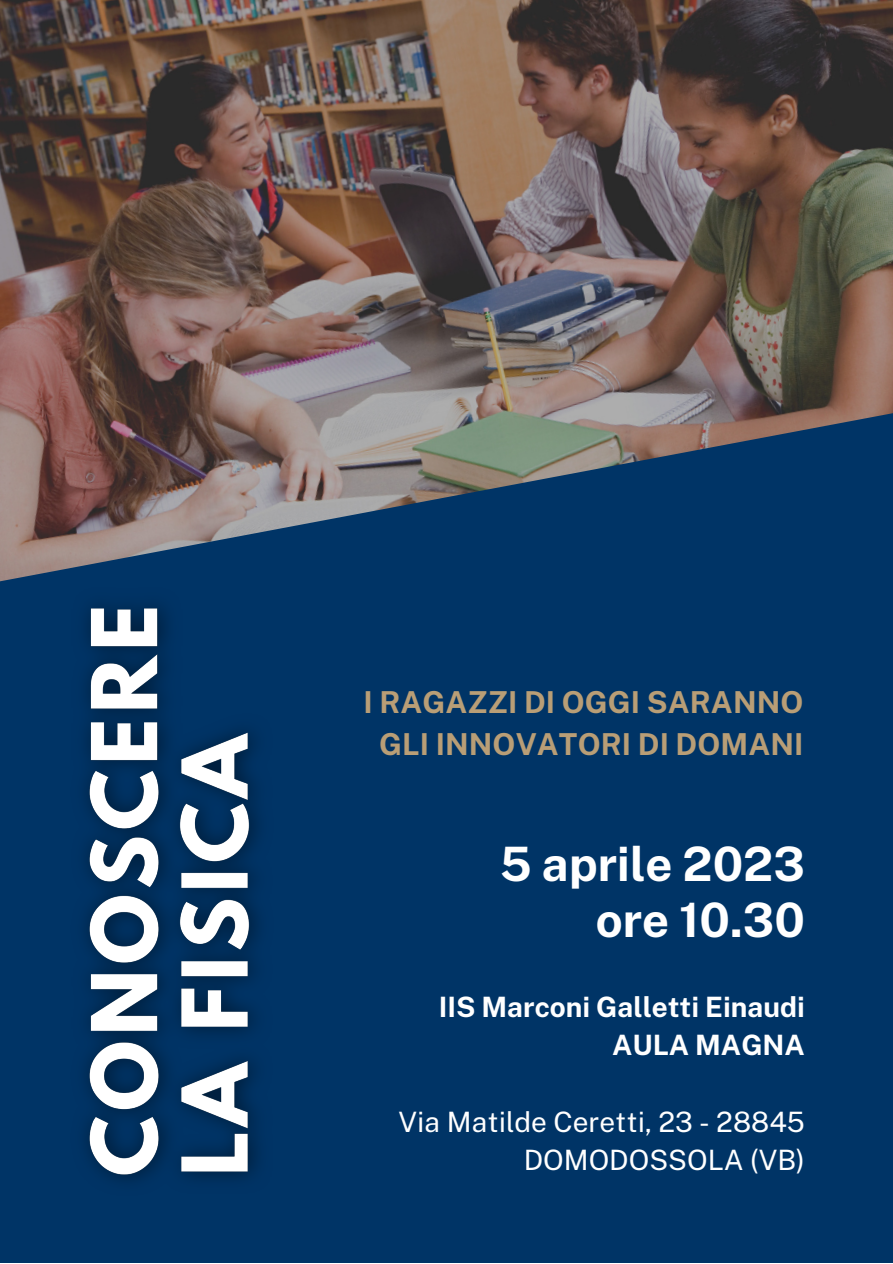
<style>
.page{position:relative;width:893px;height:1264px;background:#fff}
.page>*{position:absolute;margin:0;border:0;box-sizing:border-box;transform-origin:0 0}
.t1{font:700 47.4px/56.2px "Public Sans";color:#fff;text-align:right}
.t2{font:700 30.15px/41.5px "Public Sans";letter-spacing:.005em;color:#b99e76;text-align:center}
.t3{font:28.05px/38.2px "Public Sans";color:#fff;text-align:right}
.t4{font:700 28.05px/38.2px "Public Sans";color:#fff;text-align:right}
</style>
<div class="page">
<div style="left:0;top:0;width:892px;height:1262px;background:#003466"></div>
<img style="left:0;top:0;width:892px;height:582px">
<img style="left:59px;top:570px;width:250px;height:611px">
<p class="t2" style="left:363px;top:681px;width:441px">I RAGAZZI DI OGGI SARANNO<br>GLI INNOVATORI DI DOMANI</p>
<h1 class="t1" style="left:500px;top:835px;width:306px">5 aprile 2023 ore 10.30</h1>
<p class="t4" style="left:439px;top:987px;width:367px">IIS Marconi Galletti Einaudi<br>AULA MAGNA</p>
<p class="t3" style="left:398px;top:1102px;width:408px">Via Matilde Ceretti, 23 - 28845<br>DOMODOSSOLA (VB)</p>
</div>
